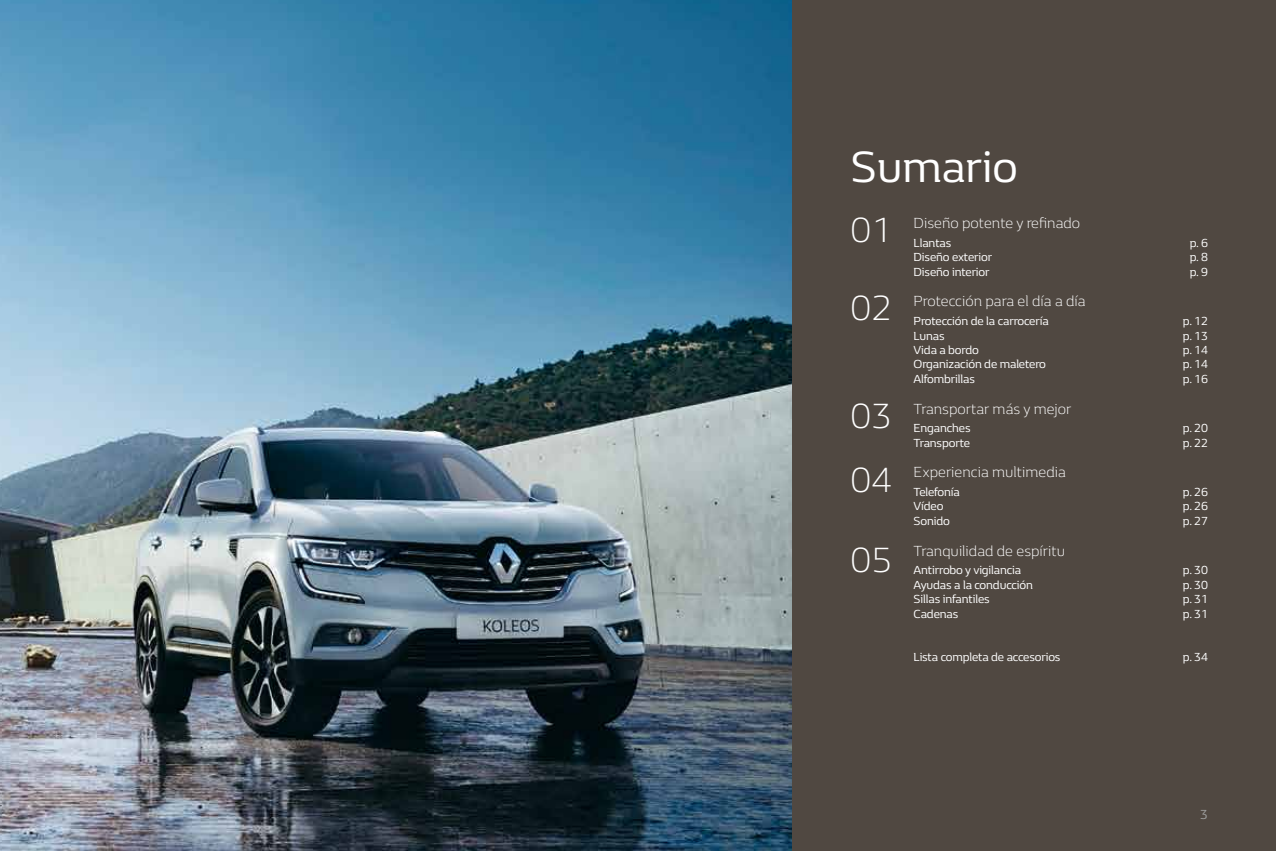
<style>
.page{position:relative;width:1276px;height:851px;background:#fff}
.page>*{position:absolute;margin:0;border:0;box-sizing:border-box;transform-origin:0 0}
.t1{font:45px "Renault Life";color:#fff}
.t2{font:300 36px/78.3px "Renault Life";color:#fff}
.t3{font:300 15px "Renault Life";color:#fff}
.t4{font:13.5px "Renault Life";color:#9d9d9c}
.t5{font:12px "Renault Life";letter-spacing:-.01em;color:#fff}
</style>
<div class="page">
<div style="left:699px;top:0;width:577px;height:850px;background:#504841"></div>
<img style="left:0;top:0;width:791px;height:850px">
<h1 class="t1" style="left:850px;top:137px;width:169px">Sumario</h1>
<p class="t3" style="left:913px;top:213px;width:168px">Diseño potente y refinado</p>
<p class="t5" style="left:913px;top:235px;width:39px">Llantas</p>
<p class="t5" style="left:1189px;top:235px;width:20px">p. 6</p>
<p class="t5" style="left:913px;top:249px;width:80px">Diseño exterior</p>
<p class="t5" style="left:1189px;top:249px;width:20px">p. 8</p>
<p class="t5" style="left:913px;top:263px;width:78px">Diseño interior</p>
<p class="t5" style="left:1189px;top:263px;width:20px">p. 9</p>
<p class="t3" style="left:913px;top:291px;width:174px">Protección para el día a día</p>
<p class="t5" style="left:913px;top:313px;width:137px">Protección de la carrocería</p>
<p class="t5" style="left:1183px;top:313px;width:27px">p. 12</p>
<p class="t5" style="left:913px;top:327px;width:33px">Lunas</p>
<p class="t5" style="left:1183px;top:327px;width:27px">p. 13</p>
<p class="t5" style="left:913px;top:342px;width:67px">Vida a bordo</p>
<p class="t5" style="left:1183px;top:342px;width:27px">p. 14</p>
<p class="t5" style="left:913px;top:356px;width:134px">Organización de maletero</p>
<p class="t5" style="left:1183px;top:356px;width:27px">p. 14</p>
<p class="t5" style="left:913px;top:370px;width:63px">Alfombrillas</p>
<p class="t5" style="left:1183px;top:370px;width:27px">p. 16</p>
<p class="t3" style="left:913px;top:398px;width:159px">Transportar más y mejor</p>
<p class="t5" style="left:913px;top:420px;width:59px">Enganches</p>
<p class="t5" style="left:1183px;top:420px;width:27px">p. 20</p>
<p class="t5" style="left:913px;top:434px;width:58px">Transporte</p>
<p class="t5" style="left:1183px;top:434px;width:27px">p. 22</p>
<p class="t3" style="left:913px;top:462px;width:154px">Experiencia multimedia</p>
<p class="t5" style="left:913px;top:484px;width:48px">Telefonía</p>
<p class="t5" style="left:1183px;top:484px;width:27px">p. 26</p>
<p class="t5" style="left:913px;top:498px;width:31px">Vídeo</p>
<p class="t5" style="left:1183px;top:498px;width:27px">p. 26</p>
<p class="t5" style="left:913px;top:512px;width:38px">Sonido</p>
<p class="t5" style="left:1183px;top:512px;width:27px">p. 27</p>
<p class="t3" style="left:913px;top:540px;width:153px">Tranquilidad de espíritu</p>
<p class="t5" style="left:913px;top:562px;width:109px">Antirrobo y vigilancia</p>
<p class="t5" style="left:1183px;top:562px;width:27px">p. 30</p>
<p class="t5" style="left:913px;top:576px;width:121px">Ayudas a la conducción</p>
<p class="t5" style="left:1183px;top:576px;width:27px">p. 30</p>
<p class="t5" style="left:913px;top:591px;width:78px">Sillas infantiles</p>
<p class="t5" style="left:1183px;top:591px;width:27px">p. 31</p>
<p class="t5" style="left:913px;top:605px;width:46px">Cadenas</p>
<p class="t5" style="left:1183px;top:605px;width:27px">p. 31</p>
<p class="t5" style="left:913px;top:648px;width:148px">Lista completa de accesorios</p>
<p class="t5" style="left:1183px;top:648px;width:27px">p. 34</p>
<h2 class="t2" style="left:850px;top:189px;width:43px">01<br>02</h2>
<h2 class="t2" style="left:850px;top:382px;width:43px;line-height:63.8px">03<br>04</h2>
<h2 class="t2" style="left:850px;top:519px;width:43px">05</h2>
<p class="t4" style="left:1200px;top:805px;width:9px">3</p>
</div>
